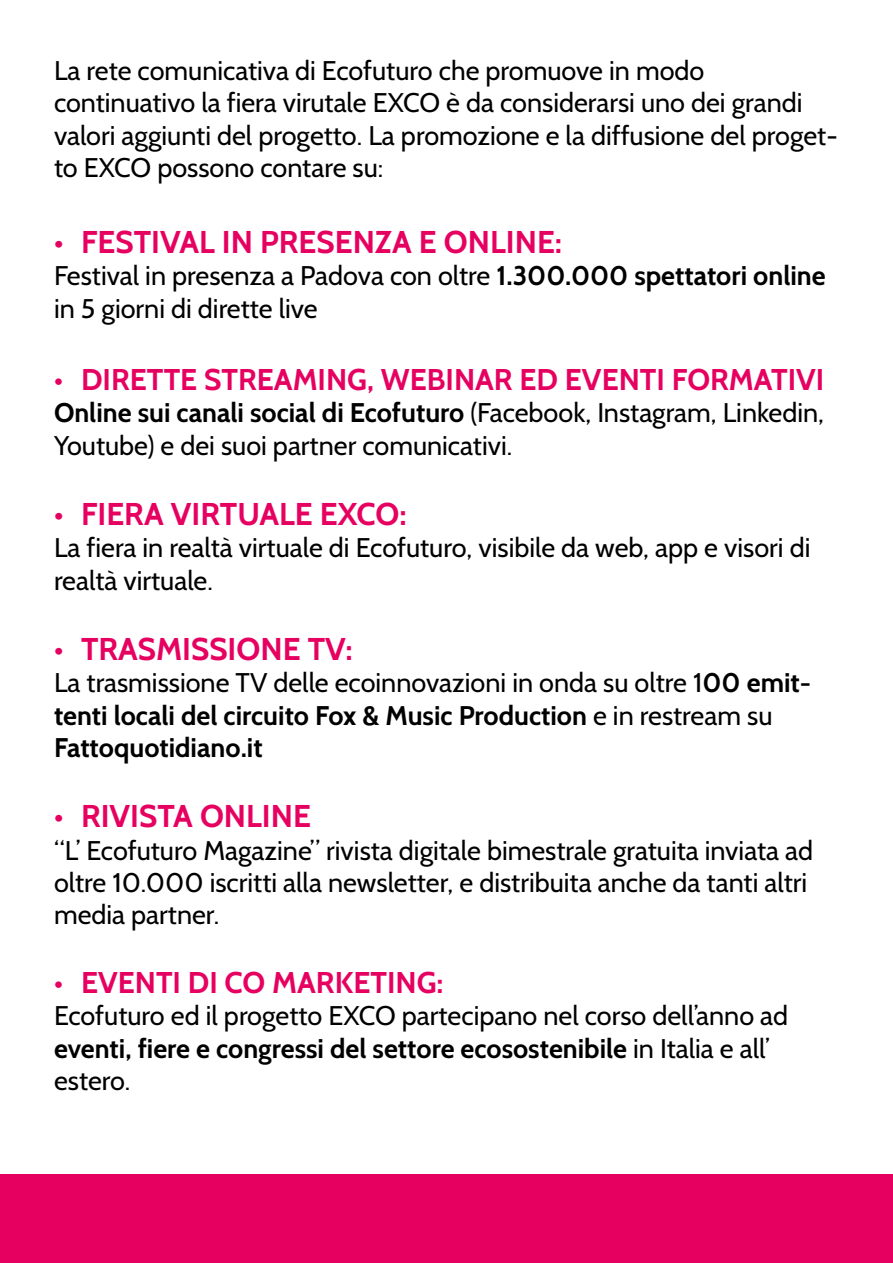
<style>
.page{position:relative;width:893px;height:1263px;background:#fff}
.page>*{position:absolute;margin:0;border:0;box-sizing:border-box;transform-origin:0 0}
.t1{font:700 31.5px "Cabin";color:#e60060}
.t2{font:700 30px "Cabin";color:#e60060}
.t3{font:27px/32.4px "Cabin";color:#000}
.t4{font:700 27px/32.4px "Cabin";color:#000}
.s1{font-weight:700}
.s2{font-weight:400}
</style>
<div class="page">
<div style="left:0;top:1175px;width:892px;height:88px;background:#e60060"></div>
<p class="t3" style="left:54px;top:54px;width:785px">La rete comunicativa di Ecofuturo che promuove in modo continuativo la fiera virutale EXCO è da considerarsi uno dei grandi valori aggiunti del progetto. La promozione e la diffusione del proget&shy;to EXCO possono contare su:</p>
<p class="t1" style="left:54px;top:223px;width:510px">• FESTIVAL IN PRESENZA E ONLINE:</p>
<p class="t3" style="left:54px;top:259px;width:773px">Festival in presenza a Padova con oltre <span class="s1">1.300.000 spettatori online </span>in 5 giorni di dirette live</p>
<p class="t2" style="left:54px;top:361px;width:772px">• DIRETTE STREAMING, WEBINAR ED EVENTI FORMATIVI</p>
<p class="t3" style="left:54px;top:396px;width:772px"><span class="s1">Online sui canali social di Ecofuturo</span> (Facebook, Instagram, Linkedin,<br>Youtube) e dei suoi partner comunicativi.</p>
<p class="t1" style="left:54px;top:495px;width:354px">• FIERA VIRTUALE EXCO:</p>
<p class="t3" style="left:54px;top:531px;width:758px">La fiera in realtà virtuale di Ecofuturo, visibile da web, app e visori di realtà virtuale.</p>
<p class="t1" style="left:54px;top:630px;width:300px">• TRASMISSIONE TV:</p>
<p class="t4" style="left:54px;top:666px;width:759px"><span class="s2">La trasmissione TV delle ecoinnovazioni in onda su oltre 1</span>00 emit&shy;tenti locali del circuito Fox &amp; Music Production <span class="s2">e in restream su<br></span>Fattoquotidiano.it</p>
<p class="t1" style="left:54px;top:797px;width:259px">• RIVISTA ONLINE</p>
<p class="t3" style="left:54px;top:834px;width:761px">“L’ Ecofuturo Magazine” rivista digitale bimestrale gratuita inviata ad oltre 10.000 iscritti alla newsletter, e distribuita anche da tanti altri media partner.</p>
<p class="t2" style="left:54px;top:964px;width:391px">• EVENTI DI CO MARKETING:</p>
<p class="t3" style="left:54px;top:999px;width:736px">Ecofuturo ed il progetto EXCO partecipano nel corso dell’anno ad <span class="s1">eventi, fiere e congressi del settore ecosostenibile</span> in Italia e all’ estero.</p>
</div>
